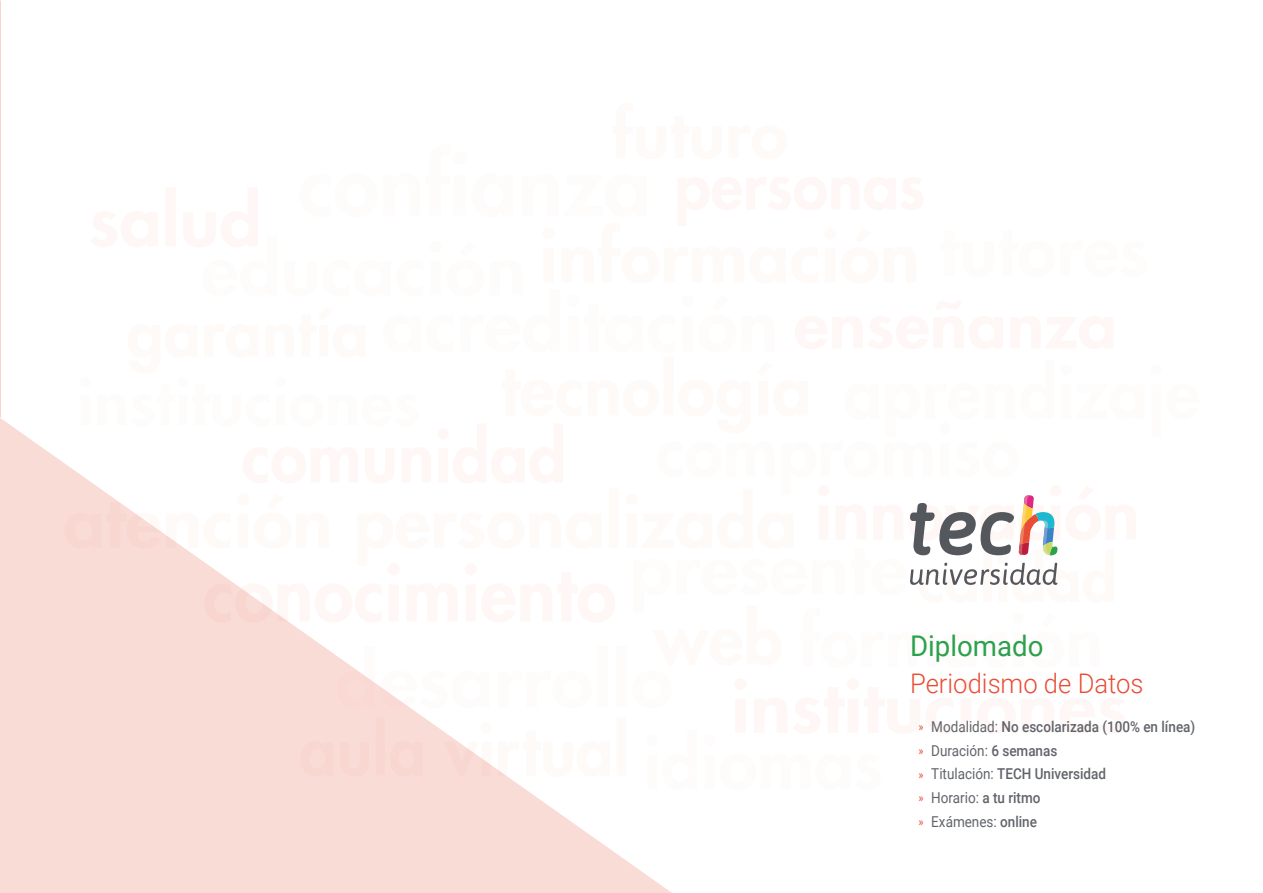
<style>
.page{position:relative;width:1263px;height:893px;background:#fff}
.page>*{position:absolute;margin:0;border:0;box-sizing:border-box;transform-origin:0 0}
.t1{font:28.5px "Roboto";color:#2ca14b}
.t2{font:300 27px "Roboto";color:#e94d35;scale:.95 1}
.t3{font:500 15px/23.7px "Roboto";color:#61646a;scale:.9 1}
.s1{font-weight:400;font-size:12px;color:#e94d35}
.s2{font-weight:400}
</style>
<div class="page">
<svg style="left:0;top:418px;width:672px;height:475px;background:#fadfda"></svg>
<svg style="left:64px;top:418px;width:994px;height:372px"></svg>
<h1 class="t1" style="left:910px;top:626px;width:135px">Diplomado</h1>
<h2 class="t2" style="left:910px;top:665px;width:247px">Periodismo de Datos</h2>
<p class="t3" style="left:918px;top:714px;width:309px"><span class="s1">»</span> <span class="s2">Modalidad:</span> No escolarizada (100% en línea) <span class="s1">»</span> <span class="s2">Duración:</span> 6 semanas<br><span class="s1">»</span> <span class="s2">Titulación:</span> TECH Universidad<br><span class="s1">»</span> <span class="s2">Horario:</span> a tu ritmo<br><span class="s1">»</span> <span class="s2">Exámenes:</span> online</p>
</div>
